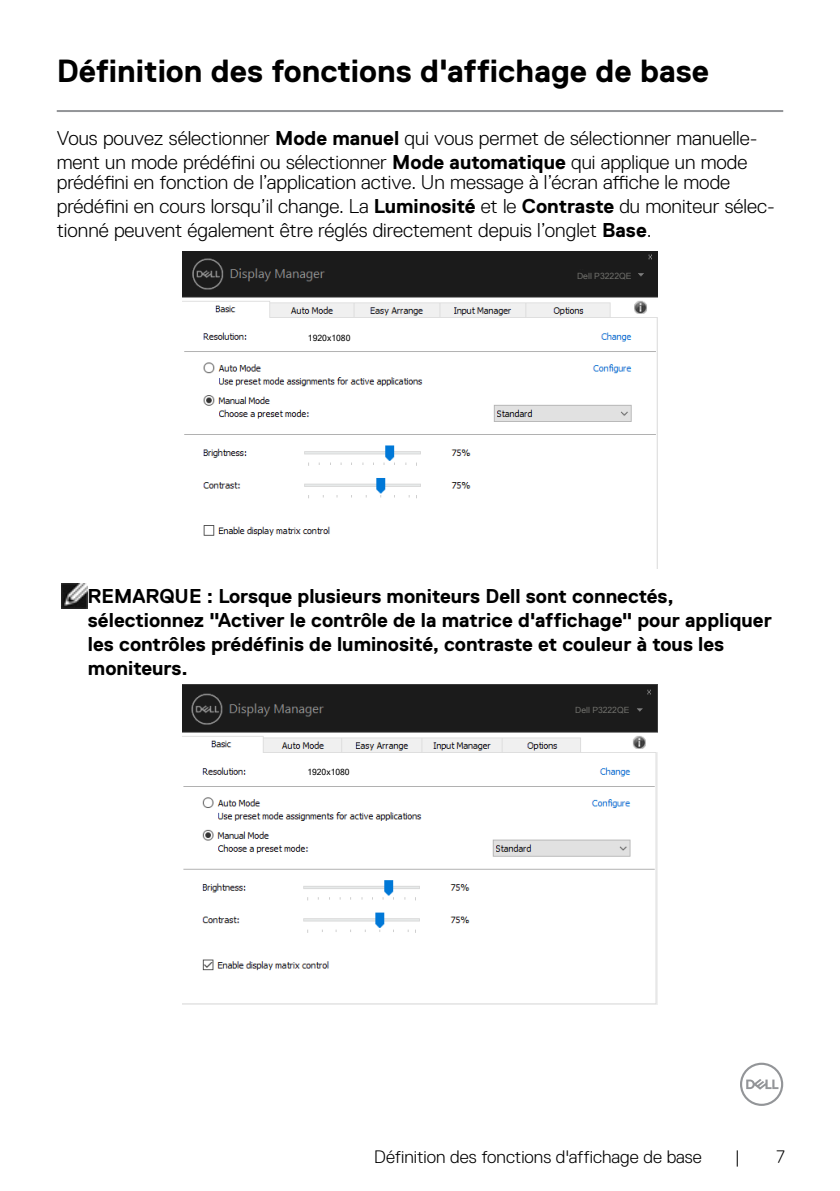
<style>
.page{position:relative;width:840px;height:1191px;background:#fff}
.page>*{position:absolute;margin:0;border:0;box-sizing:border-box;transform-origin:0 0}
.t1{font:700 32px "Dell Replica";color:#000}
.t2{font:300 20px/24px "Dell Replica";color:#000}
.t3{font:700 20px/24px "Dell Replica";color:#000}
.t4{font:300 18px "Dell Replica";color:#000}
.t5{font:8.6px "Microsoft Sans Serif";color:#6f6f6b}
.t6{font:8.6px "Microsoft Sans Serif";color:#000}
.s1{font-weight:700}
</style>
<div class="page">
<svg style="left:740px;top:1062px;width:42px;height:44px"></svg>
<hr style="left:57px;top:110px;width:725px;height:2px;background:#939598">
<img style="left:182px;top:251px;width:475px;height:285px">
<div style="left:563px;top:270px;width:71px;height:12px;background:#1b1b1b"></div>
<div style="left:303px;top:333px;width:51px;height:12px;background:#fff"></div>
<img style="left:62px;top:583px;width:25px;height:26px">
<img style="left:182px;top:684px;width:475px;height:320px">
<div style="left:303px;top:767px;width:50px;height:12px;background:#fff"></div>
<div style="left:561px;top:704px;width:71px;height:12px;background:#1b1b1b"></div>
<h1 class="t1" style="left:57px;top:53px;width:653px">Définition des fonctions d'affichage de base</h1>
<p class="t2" style="left:57px;top:127px;width:701px">Vous pouvez sélectionner <span class="s1">Mode manuel</span> qui vous permet de sélectionner manuelle&shy;ment un mode prédéfini ou sélectionner <span class="s1">Mode automatique</span> qui applique un mode</p>
<p class="t2" style="left:57px;top:171px;width:719px">prédéfini en fonction de l’application active. Un message à l’écran affiche le mode prédéfini en cours lorsqu’il change. La <span class="s1">Luminosité</span> et le <span class="s1">Contraste</span> du moniteur sélec&shy;tionné peuvent également être réglés directement depuis l’onglet <span class="s1">Base</span>.</p>
<p class="t5" style="left:576px;top:270px;width:56px">Dell P3222QE</p>
<p class="t6" style="left:308px;top:332px;width:44px">1920x1080</p>
<p class="t3" style="left:87px;top:584px;width:685px">REMARQUE : Lorsque plusieurs moniteurs Dell sont connectés, sélectionnez "Activer le contrôle de la matrice d'affichage" pour appliquer les contrôles prédéfinis de luminosité, contraste et couleur à tous les moniteurs.</p>
<p class="t6" style="left:307px;top:766px;width:44px">1920x1080</p>
<p class="t5" style="left:575px;top:704px;width:56px">Dell P3222QE</p>
<p class="t4" style="left:374px;top:1146px;width:329px">Définition des fonctions d'affichage de base</p>
<p class="t4" style="left:734px;top:1146px;width:7px">|</p>
<p class="t4" style="left:775px;top:1146px;width:10px">7</p>
</div>
